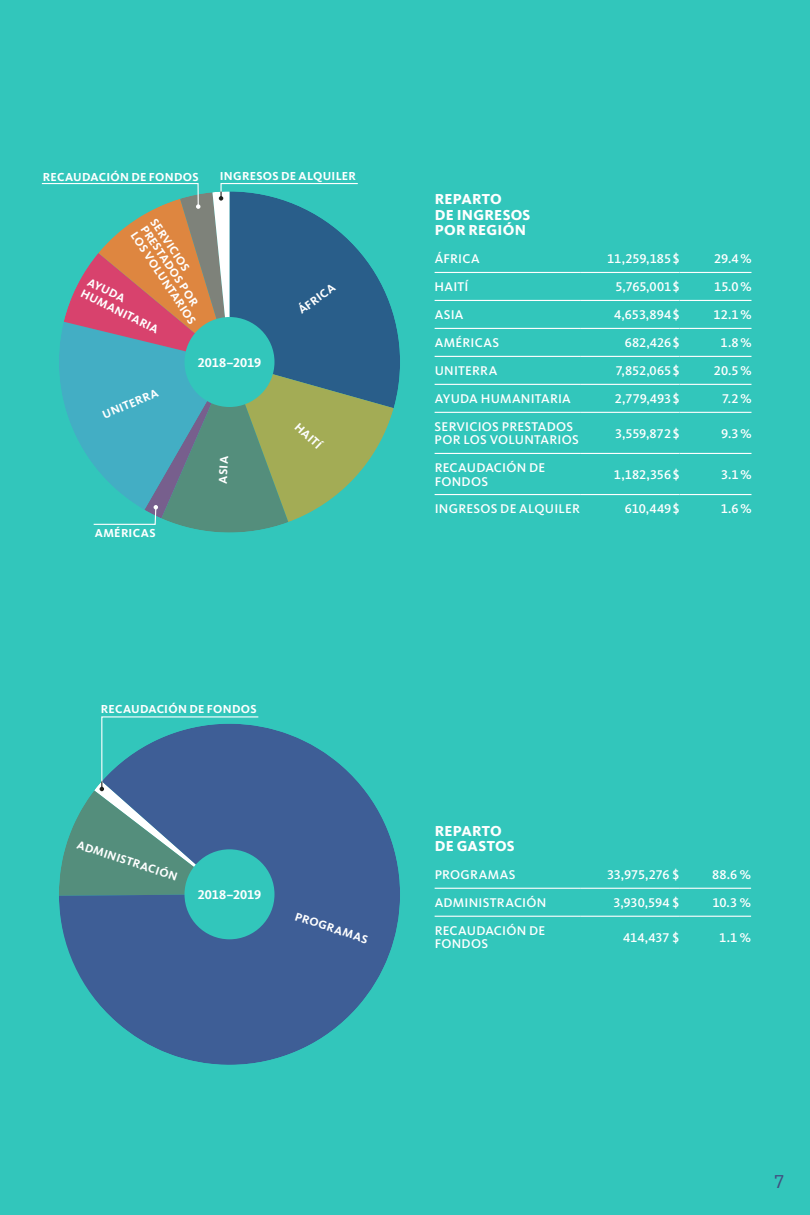
<style>
.page{position:relative;width:810px;height:1215px;background:#32c6bb}
.page>*{position:absolute;margin:0;border:0;box-sizing:border-box;transform-origin:0 0}
.t1{font:18px "Glypha LT Std";color:#424e80}
.t2{font:800 15px/15.8px "Kievit OT";letter-spacing:.015em;color:#fff}
.t3{font:500 13.2px/13.2px "Kievit OT";letter-spacing:.015em;color:#fff}
.t4{font:700 13.2px "Kievit OT";color:#fff}
.t5{font:700 12px/12px "Kievit OT";letter-spacing:.02em;color:#fff}
</style>
<div class="page">
<hr style="left:435px;top:888px;width:145px;height:1px;background:#fff">
<hr style="left:580px;top:888px;width:99px;height:1px;background:#fff">
<hr style="left:679px;top:888px;width:72px;height:1px;background:#fff">
<hr style="left:435px;top:916px;width:145px;height:1px;background:#fff">
<hr style="left:580px;top:916px;width:99px;height:1px;background:#fff">
<hr style="left:679px;top:916px;width:72px;height:1px;background:#fff">
<svg style="left:59px;top:726px;width:341px;height:339px;fill:#3e5e96"></svg>
<div style="left:184px;top:849px;width:90px;height:90px;background:#32c6bb;border-radius:50%"></div>
<hr style="left:435px;top:272px;width:145px;height:1px;background:#fff">
<hr style="left:580px;top:272px;width:99px;height:1px;background:#fff">
<hr style="left:680px;top:272px;width:72px;height:1px;background:#fff">
<hr style="left:435px;top:300px;width:145px;height:1px;background:#fff">
<hr style="left:580px;top:300px;width:99px;height:1px;background:#fff">
<hr style="left:680px;top:300px;width:72px;height:1px;background:#fff">
<hr style="left:435px;top:328px;width:145px;height:1px;background:#fff">
<hr style="left:580px;top:328px;width:99px;height:1px;background:#fff">
<hr style="left:680px;top:328px;width:72px;height:1px;background:#fff">
<hr style="left:435px;top:356px;width:145px;height:1px;background:#fff">
<hr style="left:580px;top:356px;width:99px;height:1px;background:#fff">
<hr style="left:680px;top:356px;width:72px;height:1px;background:#fff">
<hr style="left:435px;top:384px;width:145px;height:1px;background:#fff">
<hr style="left:580px;top:384px;width:99px;height:1px;background:#fff">
<hr style="left:680px;top:384px;width:72px;height:1px;background:#fff">
<hr style="left:435px;top:412px;width:145px;height:1px;background:#fff">
<hr style="left:580px;top:412px;width:99px;height:1px;background:#fff">
<hr style="left:680px;top:412px;width:72px;height:1px;background:#fff">
<hr style="left:435px;top:453px;width:145px;height:1px;background:#fff">
<hr style="left:580px;top:453px;width:99px;height:1px;background:#fff">
<hr style="left:680px;top:453px;width:72px;height:1px;background:#fff">
<hr style="left:435px;top:494px;width:145px;height:1px;background:#fff">
<hr style="left:580px;top:494px;width:99px;height:1px;background:#fff">
<hr style="left:680px;top:494px;width:72px;height:1px;background:#fff">
<svg style="left:59px;top:716px;width:200px;height:180px"></svg>
<svg style="left:41px;top:183px;width:359px;height:350px"></svg>
<p class="t5" style="left:43px;top:171px;width:157px">RECAUDACIÓN DE FONDOS</p>
<p class="t5" style="left:220px;top:170px;width:138px">INGRESOS DE ALQUILER</p>
<p class="t5" style="left:158px;top:216px;width:110px;rotate:56deg">SERVICIOS<br>PRESTADOS POR<br>LOS VOLUNTARIOS</p>
<p class="t5" style="left:91px;top:276px;width:42px;rotate:26deg">AYUDA</p>
<p class="t5" style="left:84px;top:287px;width:87px;rotate:26deg">HUMANITARIA</p>
<p class="t5" style="left:101px;top:410px;width:61px;rotate:-23deg">UNITERRA</p>
<p class="t5" style="left:95px;top:527px;width:62px">AMÉRICAS</p>
<p class="t4" style="left:198px;top:355px;width:65px">2018–2019</p>
<p class="t5" style="left:217px;top:483px;width:29px;rotate:-87deg">ASIA</p>
<p class="t5" style="left:296px;top:306px;width:44px;rotate:-36deg">ÁFRICA</p>
<p class="t5" style="left:301px;top:420px;width:34px;rotate:43deg">HAITÍ</p>
<p class="t2" style="left:435px;top:191px;width:97px">REPARTO<br>DE INGRESOS<br>POR REGIÓN</p>
<p class="t3" style="left:435px;top:253px;width:46px">ÁFRICA</p>
<p class="t3" style="left:607px;top:253px;width:74px">11,259,185$</p>
<p class="t3" style="left:714px;top:253px;width:39px">29.4%</p>
<p class="t3" style="left:435px;top:281px;width:35px">HAITÍ</p>
<p class="t3" style="left:615px;top:281px;width:66px">5,765,001$</p>
<p class="t3" style="left:714px;top:281px;width:39px">15.0%</p>
<p class="t3" style="left:435px;top:309px;width:30px">ASIA</p>
<p class="t3" style="left:614px;top:309px;width:67px">4,653,894$</p>
<p class="t3" style="left:714px;top:309px;width:39px">12.1%</p>
<p class="t3" style="left:435px;top:336px;width:66px">AMÉRICAS</p>
<p class="t3" style="left:625px;top:336px;width:56px">682,426$</p>
<p class="t3" style="left:721px;top:336px;width:32px">1.8%</p>
<p class="t3" style="left:435px;top:364px;width:64px">UNITERRA</p>
<p class="t3" style="left:616px;top:364px;width:65px">7,852,065$</p>
<p class="t3" style="left:714px;top:364px;width:39px">20.5%</p>
<p class="t3" style="left:435px;top:392px;width:138px">AYUDA HUMANITARIA</p>
<p class="t3" style="left:615px;top:392px;width:66px">2,779,493$</p>
<p class="t3" style="left:722px;top:392px;width:31px">7.2%</p>
<p class="t3" style="left:435px;top:420px;width:146px">SERVICIOS PRESTADOS<br>POR LOS VOLUNTARIOS</p>
<p class="t3" style="left:615px;top:427px;width:66px">3,559,872$</p>
<p class="t3" style="left:721px;top:427px;width:32px">9.3%</p>
<p class="t3" style="left:435px;top:461px;width:112px">RECAUDACIÓN DE<br>FONDOS</p>
<p class="t3" style="left:614px;top:468px;width:67px">1,182,356$</p>
<p class="t3" style="left:721px;top:468px;width:32px">3.1%</p>
<p class="t3" style="left:435px;top:503px;width:147px">INGRESOS DE ALQUILER</p>
<p class="t3" style="left:625px;top:503px;width:56px">610,449$</p>
<p class="t3" style="left:721px;top:503px;width:32px">1.6%</p>
<p class="t5" style="left:101px;top:703px;width:157px">RECAUDACIÓN DE FONDOS</p>
<p class="t5" style="left:79px;top:839px;width:107px;rotate:18deg">ADMINISTRACIÓN</p>
<p class="t4" style="left:198px;top:887px;width:65px">2018–2019</p>
<p class="t5" style="left:297px;top:910px;width:77px;rotate:18deg">PROGRAMAS</p>
<p class="t2" style="left:435px;top:823px;width:82px">REPARTO<br>DE GASTOS</p>
<p class="t3" style="left:435px;top:868px;width:82px">PROGRAMAS</p>
<p class="t3" style="left:607px;top:868px;width:74px">33,975,276 $</p>
<p class="t3" style="left:712px;top:868px;width:40px">88.6 %</p>
<p class="t3" style="left:435px;top:896px;width:113px">ADMINISTRACIÓN</p>
<p class="t3" style="left:613px;top:896px;width:67px">3,930,594 $</p>
<p class="t3" style="left:712px;top:896px;width:40px">10.3 %</p>
<p class="t3" style="left:435px;top:924px;width:112px">RECAUDACIÓN DE<br>FONDOS</p>
<p class="t3" style="left:623px;top:931px;width:57px">414,437 $</p>
<p class="t3" style="left:719px;top:931px;width:33px">1.1 %</p>
<h1 class="t1" style="left:774px;top:1171px;width:12px">7</h1>
</div>
